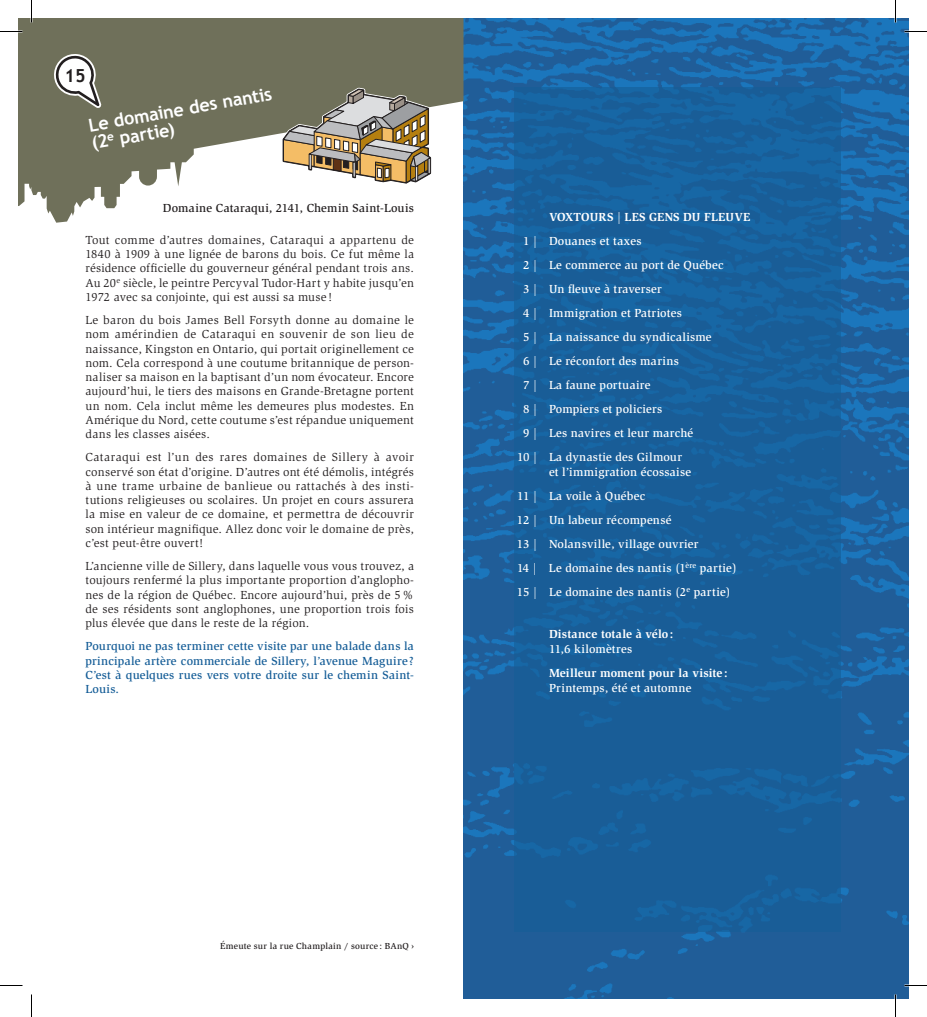
<style>
.page{position:relative;width:927px;height:1017px;background:#fff}
.page>*{position:absolute;margin:0;border:0;box-sizing:border-box;transform-origin:0 0}
.titre_blanc{font:700 18px/18px "Trebuchet MS";color:#fff}
.t1{font:700 18px "Trebuchet MS";color:#231f20}
.texte_regulier{font:12px/14.2px "Slimbach";letter-spacing:.015em;color:#231f20;text-align:justify}
.index_info2{font:500 12px/15px "Slimbach";letter-spacing:.02em;color:#fff}
.consignes{font:500 12px/14.2px "Slimbach";letter-spacing:.01em;color:#155d97;text-align:justify}
.index_info{font:700 12px "Slimbach";letter-spacing:.005em;color:#fff}
.adresse{font:500 12px "Slimbach";letter-spacing:.02em;color:#231f20}
.index_titre{font:700 12px "Slimbach";letter-spacing:.015em;color:#fff}
.source{font:500 9px "Slimbach";letter-spacing:.025em;color:#231f20}
.s1{font-weight:900}
</style>
<div class="page">
<img style="left:464px;top:18px;width:445px;height:981px">
<div style="left:514px;top:87px;width:328px;height:845px;background:linear-gradient(to right,#195f9a,#18609b)"></div>
<svg style="left:18px;top:18px;width:446px;height:205px;fill:#6f705a"></svg>
<svg style="left:282px;top:88px;width:150px;height:96px;background:#a59982"></svg>
<svg style="left:51px;top:53px;width:50px;height:55px"></svg>
<svg style="left:0;top:31px;width:22px;height:1px"></svg>
<svg style="left:904px;top:31px;width:23px;height:1px"></svg>
<svg style="left:0;top:985px;width:22px;height:1px"></svg>
<svg style="left:904px;top:985px;width:23px;height:1px"></svg>
<svg style="left:31px;top:0;width:1px;height:22px"></svg>
<svg style="left:31px;top:994px;width:1px;height:23px"></svg>
<svg style="left:895px;top:0;width:1px;height:22px"></svg>
<svg style="left:895px;top:994px;width:1px;height:23px"></svg>
<p class="t1" style="left:64px;top:64px;width:23px">15</p>
<p class="titre_blanc" style="left:87px;top:116px;width:187px;rotate:-10deg">Le domaine des nantis (2<sup>e</sup> partie)</p>
<p class="adresse" style="left:163px;top:200px;width:253px">Domaine Cataraqui, 2141, Chemin Saint-Louis</p>
<p class="texte_regulier" style="left:86px;top:233px;width:330px">Tout comme d’autres domaines, Cataraqui a appartenu de 1840 à 1909 à une lignée de barons du bois. Ce fut même la résidence officielle du gouverneur général pendant trois ans.<br>Au 20<sup>e</sup> siècle, le peintre Percyval Tudor-Hart y habite jusqu’en 1972 avec sa conjointe, qui est aussi sa muse !</p>
<p class="texte_regulier" style="left:86px;top:313px;width:330px">Le baron du bois James Bell Forsyth donne au domaine le nom amérindien de Cataraqui en souvenir de son lieu de naissance, Kingston en Ontario, qui portait originellement ce nom. Cela correspond à une coutume britannique de person&shy;naliser sa maison en la baptisant d’un nom évocateur. Encore aujourd’hui, le tiers des maisons en Grande-Bretagne portent un nom. Cela inclut même les demeures plus modestes. En Amérique du Nord, cette coutume s’est répandue uniquement dans les classes aisées.</p>
<p class="texte_regulier" style="left:86px;top:450px;width:330px">Cataraqui est l’un des rares domaines de Sillery à avoir conservé son état d’origine. D’autres ont été démolis, intégrés à une trame urbaine de banlieue ou rattachés à des insti&shy;tutions religieuses ou scolaires. Un projet en cours assurera la mise en valeur de ce domaine, et permettra de découvrir son intérieur magnifique. Allez donc voir le domaine de près, c’est peut-être ouvert!</p>
<p class="texte_regulier" style="left:86px;top:559px;width:330px">L’ancienne ville de Sillery, dans laquelle vous vous trouvez, a toujours renfermé la plus importante proportion d’anglopho&shy;nes de la région de Québec. Encore aujourd’hui, près de 5% de ses résidents sont anglophones, une proportion trois fois plus élevée que dans le reste de la région.</p>
<p class="consignes" style="left:86px;top:639px;width:330px">Pourquoi ne pas terminer cette visite par une balade dans la principale artère commerciale de Sillery, l’avenue Maguire?<br>C’est à quelques rues vers votre droite sur le chemin Saint-Louis.</p>
<p class="source" style="left:220px;top:940px;width:195px">Émeute sur la rue Champlain / source: BAnQ <span class="s1">›</span></p>
<p class="index_titre" style="left:549px;top:209px;width:203px">VOXTOURS | LES GENS DU FLEUVE</p>
<p class="index_info2" style="left:523px;top:233px;width:120px">1 | Douanes et taxes</p>
<p class="index_info2" style="left:523px;top:257px;width:202px">2 | Le commerce au port de Québec</p>
<p class="index_info2" style="left:523px;top:281px;width:140px">3 | Un fleuve à traverser</p>
<p class="index_info2" style="left:523px;top:305px;width:160px">4 | Immigration et Patriotes</p>
<p class="index_info2" style="left:523px;top:329px;width:190px">5 | La naissance du syndicalisme</p>
<p class="index_info2" style="left:523px;top:353px;width:157px">6 | Le réconfort des marins</p>
<p class="index_info2" style="left:523px;top:377px;width:129px">7 | La faune portuaire</p>
<p class="index_info2" style="left:523px;top:401px;width:141px">8 | Pompiers et policiers</p>
<p class="index_info2" style="left:523px;top:425px;width:172px">9 | Les navires et leur marché</p>
<p class="index_info2" style="left:549px;top:449px;width:144px;text-indent:-32px">10 | La dynastie des Gilmour et l’immigration écossaise</p>
<p class="index_info2" style="left:517px;top:488px;width:130px">11 | La voile à Québec</p>
<p class="index_info2" style="left:517px;top:512px;width:156px">12 | Un labeur récompensé</p>
<p class="index_info2" style="left:517px;top:536px;width:183px">13 | Nolansville, village ouvrier</p>
<p class="index_info2" style="left:517px;top:560px;width:221px">14 | Le domaine des nantis (1<sup>ère</sup> partie)</p>
<p class="index_info2" style="left:517px;top:584px;width:215px">15 | Le domaine des nantis (2<sup>e</sup> partie)</p>
<p class="index_info" style="left:549px;top:626px;width:126px">Distance totale à vélo:</p>
<p class="index_info2" style="left:549px;top:641px;width:85px">11,6 kilomètres</p>
<p class="index_info" style="left:549px;top:665px;width:180px">Meilleur moment pour la visite :</p>
<p class="index_info2" style="left:549px;top:680px;width:144px">Printemps, été et automne</p>
</div>
